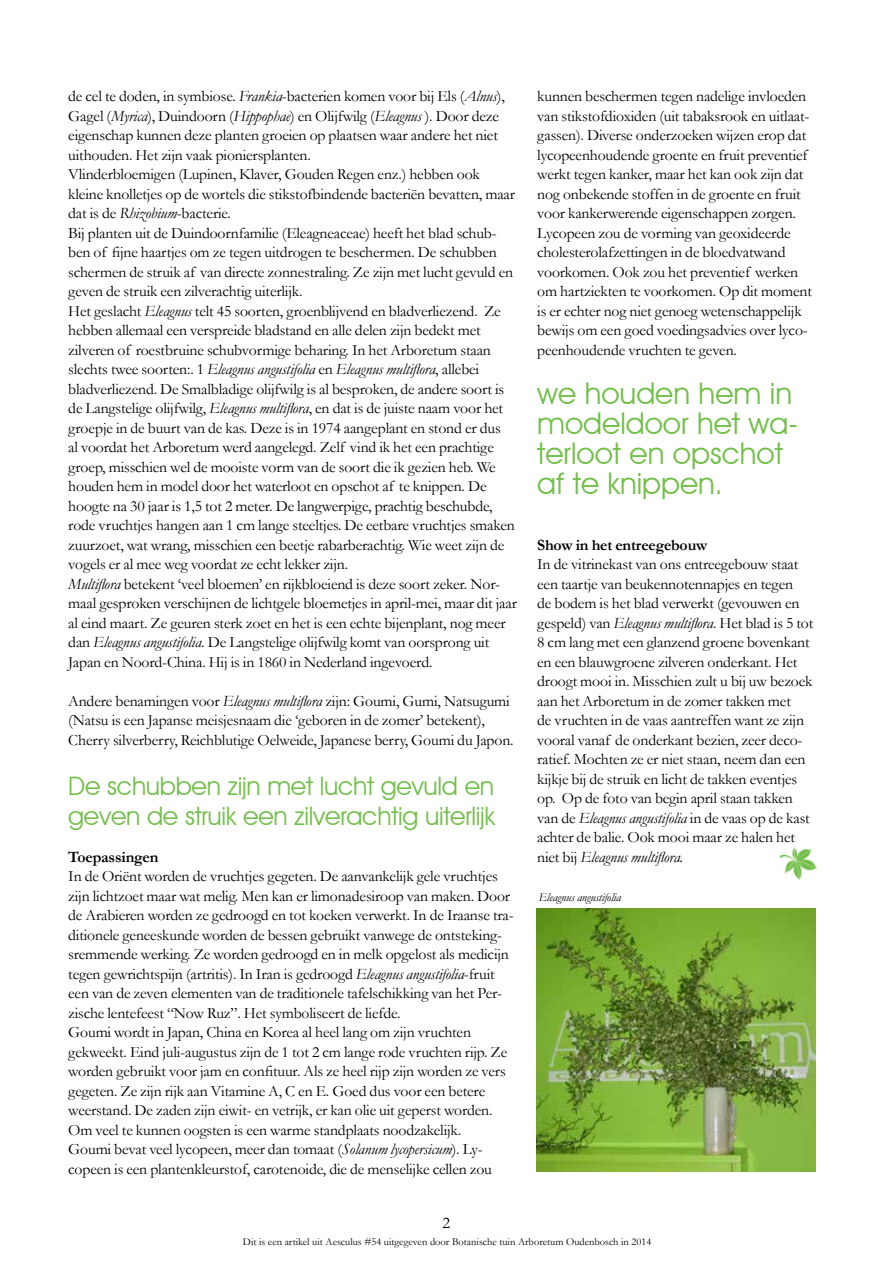
<style>
.page{position:relative;width:893px;height:1263px;background:#fff}
.page>*{position:absolute;margin:0;border:0;box-sizing:border-box;transform-origin:0 0}
.t1{font:30px/30px "Avant Garde IT Cby BT";color:#71bf48}
.t2{font:25.5px/30.6px "Avant Garde IT Cby BT";letter-spacing:-.01em;color:#71bf48}
.t3{font:16.5px "Garamond";color:#000}
.t4{font:15.75px/19.5px "Garamond";letter-spacing:-.01em;color:#000}
.t5{font:700 15.75px "Garamond";letter-spacing:-.01em;color:#000}
.t6{font:italic 12px "Garamond";letter-spacing:-.01em;color:#000}
.t7{font:10.5px "Garamond";color:#000}
.s1{font-style:italic}
</style>
<div class="page">
<img style="left:536px;top:909px;width:280px;height:262px">
<img style="left:779px;top:848px;width:37px;height:31px">
<p class="t4" style="left:68px;top:86px;width:450px">de cel te doden, in symbiose. <span class="s1">Frankia</span>-bacterien komen voor bij Els (<span class="s1">Alnus</span>), Gagel (<span class="s1">Myrica</span>), Duindoorn (<span class="s1">Hippophae</span>) en Olijfwilg (<span class="s1">Eleagnus</span> ). Door deze eigenschap kunnen deze planten groeien op plaatsen waar andere het niet uithouden. Het zijn vaak pioniersplanten.<br>Vlinderbloemigen (Lupinen, Klaver, Gouden Regen enz.) hebben ook kleine knolletjes op de wortels die stikstofbindende bacteriën bevatten, maar dat is de <span class="s1">Rhizobium</span>-bacterie.<br>Bij planten uit de Duindoornfamilie (Eleagneaceae) heeft het blad schub&shy;ben of fijne haartjes om ze tegen uitdrogen te beschermen. De schubben schermen de struik af van directe zonnestraling. Ze zijn met lucht gevuld en geven de struik een zilverachtig uiterlijk.<br>Het geslacht <span class="s1">Eleagnus</span> telt 45 soorten, groenblijvend en bladverliezend. Ze hebben allemaal een verspreide bladstand en alle delen zijn bedekt met zilveren of roestbruine schubvormige beharing. In het Arboretum staan slechts twee soorten:. 1 <span class="s1">Eleagnus angustifolia</span> en <span class="s1">Eleagnus multiflora</span>, allebei bladverliezend. De Smalbladige olijfwilg is al besproken, de andere soort is de Langstelige olijfwilg, <span class="s1">Eleagnus multiflora</span>, en dat is de juiste naam voor het groepje in de buurt van de kas. Deze is in 1974 aangeplant en stond er dus<br>al voordat het Arboretum werd aangelegd. Zelf vind ik het een prachtige groep, misschien wel de mooiste vorm van de soort die ik gezien heb. We houden hem in model door het waterloot en opschot af te knippen. De hoogte na 30 jaar is 1,5 tot 2 meter. De langwerpige, prachtig beschubde, rode vruchtjes hangen aan 1 cm lange steeltjes. De eetbare vruchtjes smaken zuurzoet, wat wrang, misschien een beetje rabarberachtig. Wie weet zijn de vogels er al mee weg voordat ze echt lekker zijn.<br><span class="s1">Multiflora</span> betekent ‘veel bloemen’ en rijkbloeiend is deze soort zeker. Nor&shy;maal gesproken verschijnen de lichtgele bloemetjes in april-mei, maar dit jaar al eind maart. Ze geuren sterk zoet en het is een echte bijenplant, nog meer dan <span class="s1">Eleagnus angustifolia</span>. De Langstelige olijfwilg komt van oorsprong uit Japan en Noord-China. Hij is in 1860 in Nederland ingevoerd.</p>
<p class="t4" style="left:68px;top:690px;width:447px">Andere benamingen voor <span class="s1">Eleagnus multiflora</span> zijn: Goumi, Gumi, Natsugumi (Natsu is een Japanse meisjesnaam die ‘geboren in de zomer’ betekent),<br>Cherry silverberry, Reichblutige Oelweide, Japanese berry, Goumi du Japon.</p>
<h2 class="t2" style="left:68px;top:770px;width:428px">De schubben zijn met lucht gevuld en geven de struik een zilverachtig uiterlijk</h2>
<p class="t5" style="left:68px;top:846px;width:92px">Toepassingen</p>
<p class="t4" style="left:68px;top:866px;width:447px">In de Oriënt worden de vruchtjes gegeten. De aanvankelijk gele vruchtjes zijn lichtzoet maar wat melig. Men kan er limonadesiroop van maken. Door de Arabieren worden ze gedroogd en tot koeken verwerkt. In de Iraanse tra&shy;ditionele geneeskunde worden de bessen gebruikt vanwege de ontsteking&shy;sremmende werking. Ze worden gedroogd en in melk opgelost als medicijn tegen gewrichtspijn (artritis). In Iran is gedroogd <span class="s1">Eleagnus angustifolia</span>-fruit een van de zeven elementen van de traditionele tafelschikking van het Per&shy;zische lentefeest “Now Ruz”. Het symboliseert de liefde.<br>Goumi wordt in Japan, China en Korea al heel lang om zijn vruchten gekweekt. Eind juli-augustus zijn de 1 tot 2 cm lange rode vruchten rijp. Ze worden gebruikt voor jam en confituur. Als ze heel rijp zijn worden ze vers gegeten. Ze zijn rijk aan Vitamine A, C en E. Goed dus voor een betere weerstand. De zaden zijn eiwit- en vetrijk, er kan olie uit geperst worden.<br>Om veel te kunnen oogsten is een warme standplaats noodzakelijk.<br>Goumi bevat veel lycopeen, meer dan tomaat (<span class="s1">Solanum lycopersicum</span>). Ly&shy;copeen is een plantenkleurstof, carotenoide, die de menselijke cellen zou</p>
<p class="t4" style="left:537px;top:86px;width:276px">kunnen beschermen tegen nadelige invloeden van stikstofdioxiden (uit tabaksrook en uitlaat&shy;gassen). Diverse onderzoeken wijzen erop dat lycopeenhoudende groente en fruit preventief werkt tegen kanker, maar het kan ook zijn dat nog onbekende stoffen in de groente en fruit voor kankerwerende eigenschappen zorgen.<br>Lycopeen zou de vorming van geoxideerde cholesterolafzettingen in de bloedvatwand voorkomen. Ook zou het preventief werken om hartziekten te voorkomen. Op dit moment is er echter nog niet genoeg wetenschappelijk bewijs om een goed voedingsadvies over lyco&shy;peenhoudende vruchten te geven.</p>
<h1 class="t1" style="left:537px;top:378px;width:262px">we houden hem in modeldoor het wa&shy;terloot en opschot af te knippen.</h1>
<p class="t5" style="left:537px;top:534px;width:172px">Show in het entreegebouw</p>
<p class="t4" style="left:537px;top:554px;width:278px">In de vitrinekast van ons entreegebouw staat een taartje van beukennotennapjes en tegen<br>de bodem is het blad verwerkt (gevouwen en gespeld) van <span class="s1">Eleagnus multiflora</span>. Het blad is 5 tot 8 cm lang met een glanzend groene bovenkant en een blauwgroene zilveren onderkant. Het droogt mooi in. Misschien zult u bij uw bezoek aan het Arboretum in de zomer takken met<br>de vruchten in de vaas aantreffen want ze zijn vooral vanaf de onderkant bezien, zeer deco&shy;ratief. Mochten ze er niet staan, neem dan een kijkje bij de struik en licht de takken eventjes op. Op de foto van begin april staan takken van de <span class="s1">Eleagnus angustifolia</span> in de vaas op de kast achter de balie. Ook mooi maar ze halen het niet bij <span class="s1">Eleagnus multiflora.</span></p>
<p class="t6" style="left:539px;top:889px;width:84px">Eleagnus angustifolia</p>
<p class="t3" style="left:443px;top:1212px;width:9px">2</p>
<p class="t7" style="left:243px;top:1235px;width:410px">Dit is een artikel uit Aesculus #54 uitgegeven door Botanische tuin Arboretum Oudenbosch in 2014</p>
</div>
